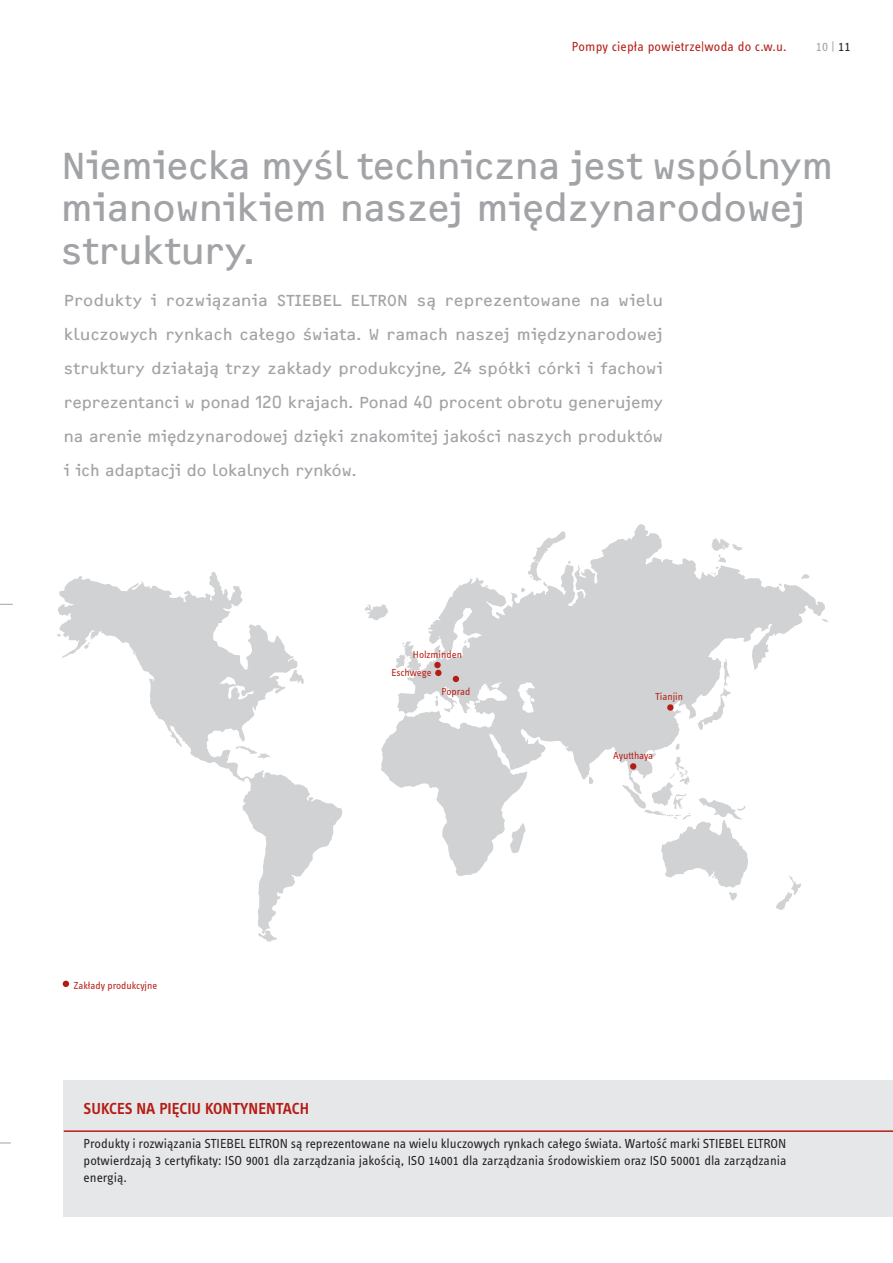
<style>
.page{position:relative;width:893px;height:1263px;background:#fff}
.page>*{position:absolute;margin:0;border:0;box-sizing:border-box;transform-origin:0 0}
.t1{font:39px/42.5px "F2 FOCR Bczyk Com";letter-spacing:-.005em;color:#a1a3a6}
.t2{font:16.5px/34px "F2 FOCR Bczyk Com";letter-spacing:-.005em;color:#a1a3a6;text-align:justify}
.t3{font:600 16.5px "STE Info Text";letter-spacing:-.005em;color:#b41d15}
.t4{font:13.5px/17px "STE Info Text";color:#231f20;text-align:justify}
.t5{font:13.5px "STE Info Text";letter-spacing:.015em;color:#b41d15}
.t6{font:13.5px "STE Info Text";color:#a1a3a6}
.t7{font:10.5px "STE Info Text";color:#b41d15}
.s1{color:#231f20}
</style>
<div class="page">
<svg style="left:57px;top:524px;width:771px;height:418px"></svg>
<svg style="left:630px;top:763px;width:6px;height:6px"></svg>
<svg style="left:667px;top:704px;width:7px;height:7px"></svg>
<svg style="left:453px;top:676px;width:6px;height:6px"></svg>
<div style="left:435px;top:670px;width:7px;height:6px;background:#b41d15;border-radius:50%"></div>
<div style="left:434px;top:662px;width:7px;height:6px;background:#b41d15;border-radius:50%"></div>
<svg style="left:0;top:603px;width:13px;height:2px"></svg>
<svg style="left:0;top:1142px;width:11px;height:2px"></svg>
<div style="left:64px;top:1080px;width:829px;height:136px;background:#e6e7e9"></div>
<hr style="left:64px;top:1130px;width:829px;height:2px;background:#b41d15">
<svg style="left:63px;top:981px;width:6px;height:6px"></svg>
<p class="t5" style="left:572px;top:39px;width:216px">Pompy ciepła powietrze|woda do c.w.u.</p>
<p class="t6" style="left:816px;top:39px;width:36px">10 | <span class="s1">11</span></p>
<h1 class="t1" style="left:61px;top:144px;width:774px">Niemiecka myśl techniczna jest wspólnym mianownikiem naszej międzynarodowej struktury.</h1>
<p class="t2" style="left:64px;top:284px;width:600px">Produkty i rozwiązania STIEBEL ELTRON są reprezentowane na wielu kluczowych rynkach całego świata. W ramach naszej międzynarodowej struktury działają trzy zakłady produkcyjne, 24 spółki córki i fachowi reprezentanci w ponad 120 krajach. Ponad 40 procent obrotu generujemy na arenie międzynarodowej dzięki znakomitej jakości naszych produktów i ich adaptacji do lokalnych rynków.</p>
<p class="t7" style="left:413px;top:648px;width:51px">Holzminden</p>
<p class="t7" style="left:73px;top:979px;width:85px">Zakłady produkcyjne</p>
<p class="t7" style="left:391px;top:667px;width:42px">Eschwege</p>
<p class="t7" style="left:441px;top:685px;width:30px">Poprad</p>
<p class="t7" style="left:655px;top:691px;width:29px">Tianjin</p>
<p class="t7" style="left:613px;top:750px;width:42px">Ayutthaya</p>
<p class="t3" style="left:84px;top:1099px;width:227px">SUKCES NA PIĘCIU KONTYNENTACH</p>
<p class="t4" style="left:84px;top:1135px;width:704px">Produkty i rozwiązania STIEBEL ELTRON są reprezentowane na wielu kluczowych rynkach całego świata. Wartość marki STIEBEL ELTRON potwierdzają 3 certyfikaty: ISO 9001 dla zarządzania jakością, ISO 14001 dla zarządzania środowiskiem oraz ISO 50001 dla zarządzania energią.</p>
</div>
